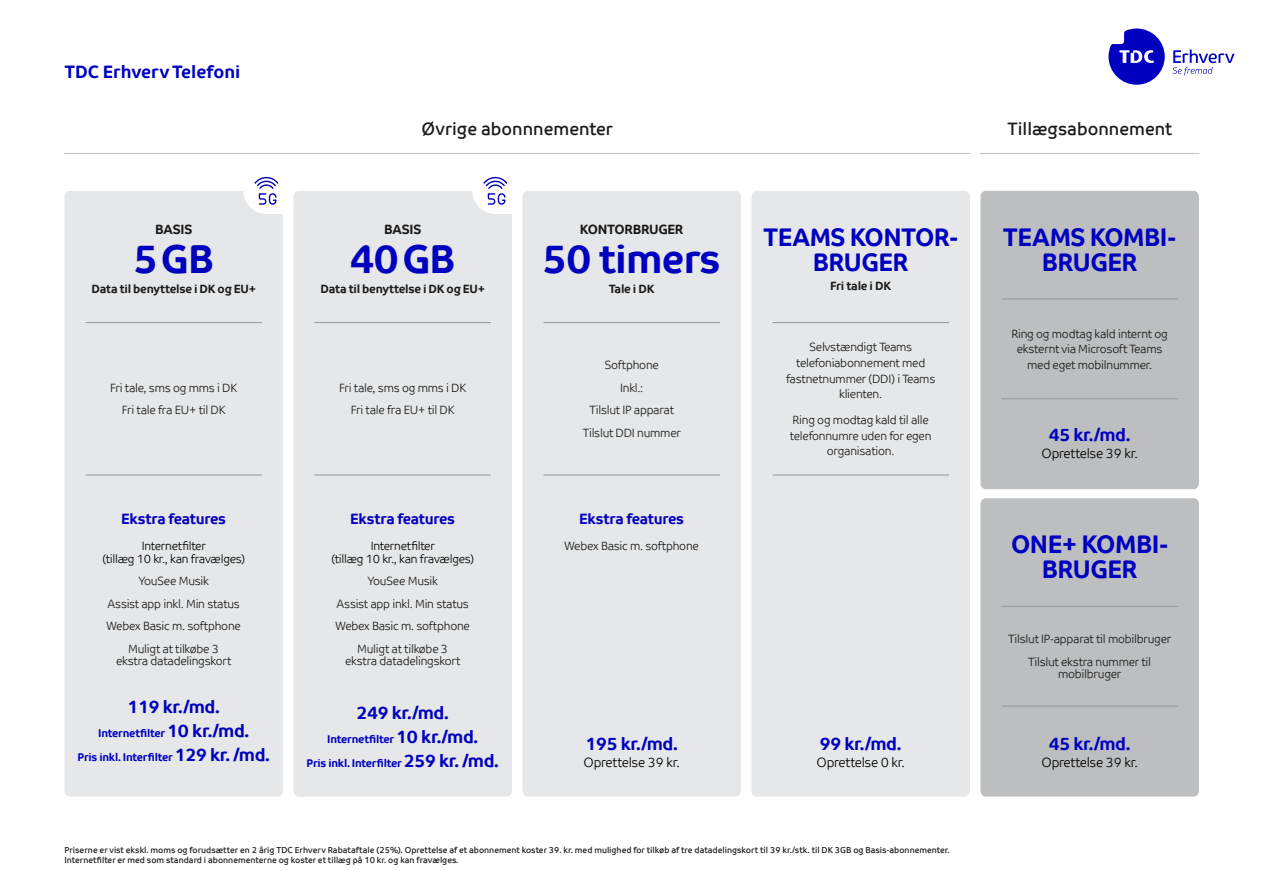
<style>
.page{position:relative;width:1263px;height:893px;background:#fff}
.page>*{position:absolute;margin:0;border:0;box-sizing:border-box;transform-origin:0 0}
.t1{font:700 40.5px "TDC";letter-spacing:-.02em;color:#0000bf}
.t2{font:700 25.5px/25.5px "TDC";letter-spacing:-.02em;color:#0000bf;text-align:center}
.t3{font:700 18px "TDC";letter-spacing:-.02em;color:#0000bf}
.t4{font:18px "TDC";color:#1a1a1a}
.t5{font:700 18px "TDC";color:#0000bf}
.t6{font:700 15px "TDC";letter-spacing:-.02em;color:#0000bf}
.t7{font:13.5px "TDC Light";letter-spacing:-.02em;color:#000}
.t8{font:700 13.5px "TDC";letter-spacing:-.02em;color:#1a1a1a}
.t9{font:12px/22.5px "TDC Light";letter-spacing:-.02em;color:#1a1a1a;text-align:center}
.t10{font:12px/12.8px "TDC Light";letter-spacing:-.02em;color:#000;text-align:center}
.t11{font:700 12px "TDC";letter-spacing:-.02em;color:#1a1a1a}
.t12{font:700 11.25px/24px "TDC";letter-spacing:-.02em;color:#0000bf;text-align:center}
.t13{font:8.7px/10.5px "TDC";color:#1a1a1a}
.s1{font-size:18px}
</style>
<div class="page">
<div style="left:293px;top:191px;width:219px;height:606px;background:#e6e7e8;border-radius:6px"></div>
<div style="left:522px;top:191px;width:219px;height:606px;background:#e6e7e8;border-radius:6px"></div>
<div style="left:980px;top:498px;width:219px;height:299px;background:#bdbebf;border-radius:6px"></div>
<div style="left:980px;top:191px;width:219px;height:298px;background:#bdbebf;border-radius:6px"></div>
<div style="left:751px;top:191px;width:219px;height:606px;background:#e6e7e8;border-radius:6px"></div>
<div style="left:64px;top:191px;width:219px;height:606px;background:#e6e7e8;border-radius:6px"></div>
<hr style="left:315px;top:322px;width:176px;height:1px;background:#949698">
<hr style="left:315px;top:475px;width:176px;height:1px;background:#949698">
<hr style="left:544px;top:322px;width:176px;height:1px;background:#949698">
<hr style="left:1002px;top:299px;width:175px;height:1px;background:#949698">
<hr style="left:544px;top:475px;width:176px;height:1px;background:#949698">
<hr style="left:773px;top:322px;width:175px;height:1px;background:#949698">
<hr style="left:773px;top:475px;width:175px;height:1px;background:#949698">
<hr style="left:1002px;top:606px;width:175px;height:1px;background:#949698">
<hr style="left:1002px;top:706px;width:175px;height:1px;background:#949698">
<hr style="left:1002px;top:398px;width:175px;height:1px;background:#949698">
<hr style="left:86px;top:322px;width:176px;height:1px;background:#949698">
<hr style="left:86px;top:475px;width:176px;height:1px;background:#949698">
<div style="left:243px;top:168px;width:46px;height:46px;background:#fff;border-radius:50%"></div>
<div style="left:472px;top:168px;width:46px;height:46px;background:#fff;border-radius:50%"></div>
<div style="left:266px;top:187px;width:26px;height:27px;background:#fff"></div>
<svg style="left:254px;top:176px;width:25px;height:29px"></svg>
<div style="left:495px;top:187px;width:25px;height:27px;background:#fff"></div>
<svg style="left:483px;top:176px;width:25px;height:29px"></svg>
<hr style="left:64px;top:153px;width:906px;height:1px;background:#bdbebf">
<hr style="left:980px;top:153px;width:219px;height:1px;background:#bdbebf">
<svg style="left:1108px;top:29px;width:57px;height:56px"></svg>
<svg style="left:1172px;top:50px;width:62px;height:25px"></svg>
<h3 class="t5" style="left:64px;top:61px;width:177px">TDC Erhverv Telefoni</h3>
<p class="t8" style="left:155px;top:221px;width:39px">BASIS</p>
<h1 class="t1" style="left:134px;top:234px;width:82px">5 GB</h1>
<p class="t11" style="left:91px;top:281px;width:166px">Data til benyttelse i DK og EU+</p>
<h3 class="t4" style="left:422px;top:118px;width:193px">Øvrige abonnnementer</h3>
<h3 class="t4" style="left:1007px;top:118px;width:166px">Tillægsabonnement</h3>
<p class="t8" style="left:384px;top:221px;width:39px">BASIS</p>
<h1 class="t1" style="left:350px;top:234px;width:107px">40 GB</h1>
<p class="t11" style="left:320px;top:281px;width:166px">Data til benyttelse i DK og EU+</p>
<p class="t8" style="left:580px;top:221px;width:105px">KONTORBRUGER</p>
<h1 class="t1" style="left:543px;top:234px;width:180px">50 timers</h1>
<p class="t11" style="left:609px;top:281px;width:47px">Tale i DK</p>
<h2 class="t2" style="left:763px;top:224px;width:197px">TEAMS KONTOR-<br>BRUGER</h2>
<p class="t11" style="left:830px;top:279px;width:62px">Fri tale i DK</p>
<h2 class="t2" style="left:1003px;top:224px;width:175px">TEAMS KOMBI-<br>BRUGER</h2>
<p class="t9" style="left:110px;top:377px;width:129px">Fri tale, sms og mms i DK<br>Fri tale fra EU+ til DK</p>
<p class="t9" style="left:339px;top:377px;width:129px">Fri tale, sms og mms i DK<br>Fri tale fra EU+ til DK</p>
<p class="t6" style="left:121px;top:510px;width:106px">Ekstra features</p>
<p class="t10" style="left:102px;top:539px;width:144px">Internetfilter<br>(tillæg 10 kr., kan fravælges)</p>
<p class="t9" style="left:106px;top:570px;width:136px">YouSee Musik<br>Assist app inkl. Min status<br>Webex Basic m. softphone<br>Muligt at tilkøbe 3</p>
<p class="t9" style="left:116px;top:650px;width:117px">ekstra datadelingskort</p>
<h3 class="t3" style="left:128px;top:696px;width:94px">119 kr./md.</h3>
<p class="t12" style="left:78px;top:721px;width:194px">Internetfilter <span class="s1">10 kr./md.<br></span>Pris inkl. Interfilter <span class="s1">129 kr. /md.</span></p>
<p class="t6" style="left:350px;top:510px;width:106px">Ekstra features</p>
<p class="t10" style="left:331px;top:539px;width:144px">Internetfilter<br>(tillæg 10 kr., kan fravælges)</p>
<p class="t9" style="left:335px;top:570px;width:136px">YouSee Musik<br>Assist app inkl. Min status<br>Webex Basic m. softphone<br>Muligt at tilkøbe 3</p>
<p class="t9" style="left:345px;top:650px;width:117px">ekstra datadelingskort</p>
<h3 class="t3" style="left:357px;top:702px;width:94px">249 kr./md.</h3>
<p class="t12" style="left:307px;top:727px;width:194px">Internetfilter <span class="s1">10 kr./md.<br></span>Pris inkl. Interfilter <span class="s1">259 kr. /md.</span></p>
<p class="t9" style="left:583px;top:354px;width:100px">Softphone<br>Inkl.:<br>Tilslut IP apparat<br>Tilslut DDI nummer</p>
<p class="t6" style="left:579px;top:510px;width:106px">Ekstra features</p>
<p class="t9" style="left:564px;top:534px;width:136px">Webex Basic m. softphone</p>
<h3 class="t3" style="left:586px;top:733px;width:94px">195 kr./md.</h3>
<p class="t7" style="left:584px;top:754px;width:98px">Oprettelse 39 kr.</p>
<p class="t9" style="left:786px;top:339px;width:151px;line-height:15.8px">Selvstændigt Teams telefoniabonnement med fastnetnummer (DDI) i Teams klienten.</p>
<p class="t9" style="left:790px;top:412px;width:143px;line-height:15.8px">Ring og modtag kald til alle telefonnumre uden for egen organisation.</p>
<h3 class="t3" style="left:820px;top:733px;width:83px">99 kr./md.</h3>
<p class="t7" style="left:817px;top:754px;width:90px">Oprettelse 0 kr.</p>
<p class="t13" style="left:64px;top:844px;width:887px">Priserne er vist ekskl. moms og forudsætter en 2 årig TDC Erhverv Rabataftale (25%). Oprettelse af et abonnement koster 39. kr. med mulighed for tilkøb af tre datadelingskort til 39 kr./stk. til DK 3GB og Basis-abonnementer.<br>Internetfilter er med som standard i abonnementerne og koster et tillæg på 10 kr. og kan fravælges.</p>
<p class="t9" style="left:1011px;top:326px;width:158px;line-height:15.8px">Ring og modtag kald internt og eksternt via Microsoft Teams med eget mobilnummer.</p>
<h3 class="t3" style="left:1049px;top:424px;width:83px">45 kr./md.</h3>
<p class="t7" style="left:1042px;top:445px;width:98px">Oprettelse 39 kr.</p>
<h2 class="t2" style="left:1011px;top:531px;width:159px">ONE+ KOMBI-<br>BRUGER</h2>
<p class="t9" style="left:1008px;top:628px;width:165px">Tilslut IP-apparat til mobilbruger<br>Tilslut ekstra nummer til</p>
<p class="t9" style="left:1058px;top:663px;width:65px">mobilbruger</p>
<h3 class="t3" style="left:1049px;top:733px;width:83px">45 kr./md.</h3>
<p class="t7" style="left:1042px;top:754px;width:98px">Oprettelse 39 kr.</p>
</div>
